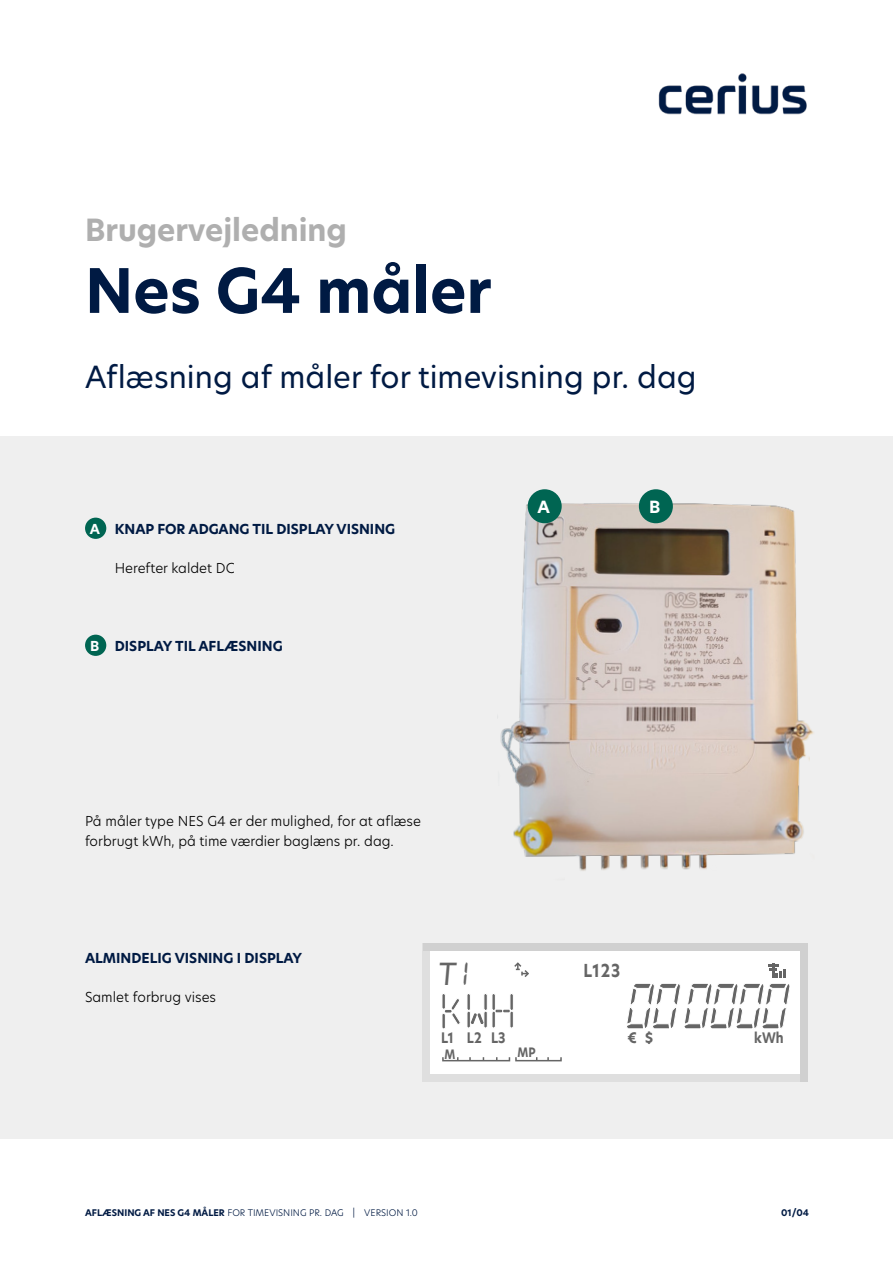
<style>
.page{position:relative;width:893px;height:1263px;background:#fff}
.page>*{position:absolute;margin:0;border:0;box-sizing:border-box;transform-origin:0 0}
.Boks_Brød{font:italic 69.45px "Digital 7 Mono";color:#656565;scale:.8 1}
.t1{font:700 60px "Hero New";color:#001a43}
.Boks_Brød-2{font:34.5px "Digital 7 Mono";color:#656565;scale:.9 1}
.t2{font:30px "Hero New";color:#001a43}
.t3{font:700 30px "Hero New";color:#afafaf}
.FIGUR_RUBRIK{font:30px "Hero New";color:#656565}
.FIGUR_RUBRIK-2{font:700 17.55px "Hero New";color:#656565;scale:.87 1}
.Boks_Brød-3{font:700 16.5px "Hero New";color:#fff}
.FIGUR_RUBRIK-3{font:700 14.25px "Hero New";color:#656565;scale:.87 1}
.FIGUR_RUBRIK-4{font:700 14.25px "Hero New";color:#656565}
.Boks_Brød-4{font:300 13.5px/19.5px "Hero New";color:#000}
.BRØD{font:700 13.5px "Hero New";color:#001a43}
.Boks_Brød-5{font:700 13.5px "Hero New";color:#fff}
.FIGUR_RUBRIK-5{font:700 12.75px "Hero New";color:#656565;scale:.87 1}
.t4{font:300 9px "Hero New";color:#001a43}
.t5{font:700 9px "Hero New";color:#001a43}
.s1{font-weight:700}
</style>
<div class="page">
<img style="left:658px;top:73px;width:149px;height:41px">
<div style="left:0;top:436px;width:893px;height:702px;background:#efefef"></div>
<img style="left:497px;top:489px;width:317px;height:382px">
<div style="left:85px;top:518px;width:21px;height:21px;background:#006552;border-radius:50%"></div>
<div style="left:85px;top:635px;width:21px;height:21px;background:#006552;border-radius:50%"></div>
<div style="left:528px;top:489px;width:34px;height:34px;background:#006552;border-radius:50%"></div>
<div style="left:639px;top:489px;width:34px;height:34px;background:#006552;border-radius:50%"></div>
<div style="left:430px;top:947px;width:377px;height:131px;background:#fff"></div>
<div style="left:430px;top:1074px;width:377px;height:7px;background:#dfdfdf"></div>
<div style="left:800px;top:949px;width:7px;height:132px;background:#d0d0d0"></div>
<div style="left:423px;top:943px;width:7px;height:138px;background:#dfdfdf"></div>
<div style="left:423px;top:943px;width:384px;height:7px;background:#d0d0d0"></div>
<svg style="left:768px;top:963px;width:18px;height:15px"></svg>
<svg style="left:514px;top:962px;width:15px;height:15px"></svg>
<div style="left:442px;top:1056px;width:68px;height:5px;border:2px solid #656565"></div>
<div style="left:515px;top:1056px;width:47px;height:5px;border:2px solid #656565"></div>
<svg style="left:442px;top:994px;width:71px;height:35px"></svg>
<p class="t3" style="left:85px;top:209px;width:263px">Brugervejledning</p>
<p class="t1" style="left:85px;top:250px;width:408px">Nes G4 måler</p>
<p class="t2" style="left:85px;top:356px;width:613px">Aflæsning af måler for timevisning pr. dag</p>
<p class="Boks_Brød-5" style="left:90px;top:519px;width:12px">A</p>
<p class="BRØD" style="left:115px;top:519px;width:282px">KNAP FOR ADGANG TIL DISPLAY VISNING</p>
<p class="Boks_Brød-4" style="left:115px;top:558px;width:121px">Herefter kaldet DC</p>
<p class="Boks_Brød-5" style="left:90px;top:636px;width:11px">B</p>
<p class="BRØD" style="left:115px;top:636px;width:169px">DISPLAY TIL AFLÆSNING</p>
<p class="Boks_Brød-3" style="left:537px;top:496px;width:14px">A</p>
<p class="Boks_Brød-3" style="left:649px;top:496px;width:13px">B</p>
<p class="Boks_Brød-4" style="left:85px;top:811px;width:337px">På måler type NES G4 er der mulighed, for at aflæse forbrugt kWh, på time værdier baglæns pr. dag.</p>
<p class="BRØD" style="left:85px;top:948px;width:219px">ALMINDELIG VISNING I DISPLAY</p>
<p class="Boks_Brød-4" style="left:85px;top:987px;width:133px">Samlet forbrug vises</p>
<p class="Boks_Brød-2" style="left:453px;top:958px;width:20px">1</p>
<p class="FIGUR_RUBRIK" style="left:437px;top:953px;width:23px">T</p>
<p class="FIGUR_RUBRIK-2" style="left:583px;top:959px;width:44px">L123</p>
<p class="Boks_Brød" style="left:625px;top:976px;width:210px">000000</p>
<p class="FIGUR_RUBRIK-3" style="left:441px;top:1028px;width:76px">L1 L2 L3</p>
<p class="FIGUR_RUBRIK-5" style="left:445px;top:1045px;width:14px">M</p>
<p class="FIGUR_RUBRIK-5" style="left:517px;top:1044px;width:22px">MP</p>
<p class="FIGUR_RUBRIK-4" style="left:627px;top:1028px;width:29px">€ $</p>
<p class="FIGUR_RUBRIK-3" style="left:754px;top:1028px;width:35px">kWh</p>
<p class="t4" style="left:85px;top:1207px;width:334px"><span class="s1">AFLÆSNING AF NES G4 MÅLER</span> FOR TIMEVISNING PR. DAG | VERSION 1.0</p>
<p class="t5" style="left:781px;top:1207px;width:29px">01/04</p>
</div>
